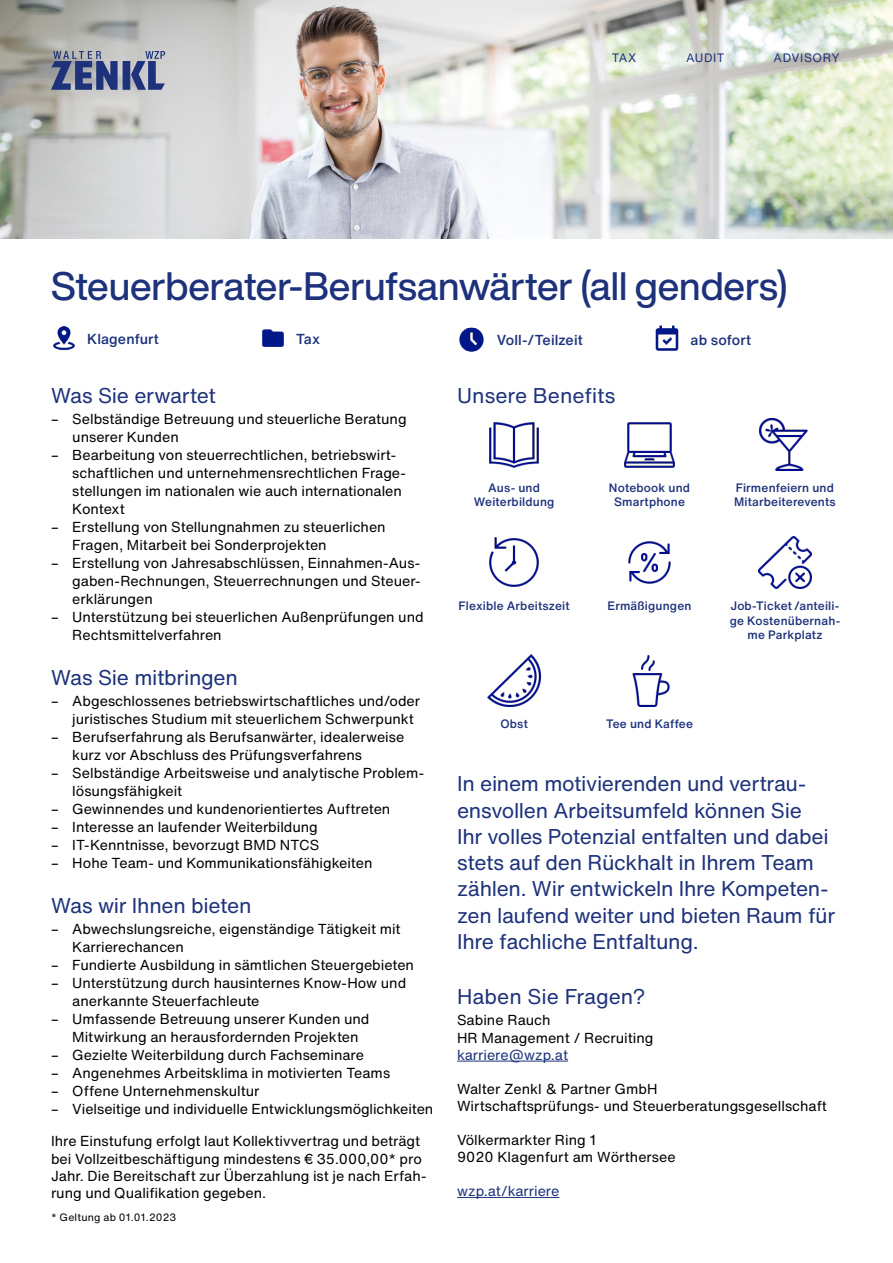
<style>
.page{position:relative;width:893px;height:1263px;background:#fff}
.page>*{position:absolute;margin:0;border:0;box-sizing:border-box;transform-origin:0 0}
.t1{font:500 39px "Helvetica Now Display";letter-spacing:-.005em;color:#1d327b}
.t2{font:21px/26.2px "Helvetica Now Text";letter-spacing:-.015em;color:#1d327b}
.t3{font:14.25px/18px "Helvetica Now Text";color:#000}
.t4{font:500 14.25px "Helvetica Now Text";letter-spacing:.005em;color:#1d327b}
.t5{font:14.25px "Helvetica Now Text";color:#1d327b}
.t6{font:500 12px/14.4px "Helvetica Now Text";letter-spacing:.015em;color:#1d327b;text-align:center}
.t7{font:12px "Helvetica Now Text";letter-spacing:.045em;color:#1d327b}
.t8{font:10.5px "Helvetica Now Text";letter-spacing:.02em;color:#000}
</style>
<div class="page">
<img style="left:0;top:0;width:893px;height:238px">
<hr style="left:457px;top:1061px;width:111px;height:1px;background:#1d327b">
<img style="left:759px;top:418px;width:49px;height:53px">
<img style="left:632px;top:655px;width:38px;height:52px">
<img style="left:628px;top:541px;width:43px;height:43px">
<img style="left:489px;top:422px;width:50px;height:46px">
<img style="left:489px;top:537px;width:50px;height:50px">
<img style="left:488px;top:654px;width:52px;height:53px">
<img style="left:624px;top:422px;width:51px;height:46px">
<img style="left:759px;top:536px;width:52px;height:53px">
<svg style="left:51px;top:51px;width:114px;height:39px;background:#6f799c"></svg>
<img style="left:53px;top:326px;width:22px;height:24px">
<img style="left:262px;top:329px;width:22px;height:18px">
<img style="left:655px;top:326px;width:24px;height:25px">
<img style="left:460px;top:327px;width:24px;height:24px">
<hr style="left:457px;top:1197px;width:102px;height:1px;background:#1d327b">
<p class="t7" style="left:612px;top:49px;width:26px">TAX</p>
<p class="t7" style="left:686px;top:49px;width:40px">AUDIT</p>
<p class="t7" style="left:774px;top:49px;width:68px">ADVISORY</p>
<h1 class="t1" style="left:51px;top:259px;width:738px">Steuerberater-Berufsanwärter (all genders)</h1>
<p class="t4" style="left:87px;top:330px;width:73px">Klagenfurt</p>
<p class="t4" style="left:296px;top:330px;width:26px">Tax</p>
<p class="t4" style="left:691px;top:330px;width:62px">ab sofort</p>
<p class="t4" style="left:497px;top:330px;width:87px">Voll-/Teilzeit</p>
<h2 class="t2" style="left:51px;top:382px;width:166px">Was Sie erwartet</h2>
<p class="t3" style="left:72px;top:410px;width:336px;text-indent:-21px">– Selbständige Betreuung und steuerliche Beratung unserer Kunden</p>
<p class="t3" style="left:72px;top:446px;width:335px;text-indent:-21px">– Bearbeitung von steuerrechtlichen, betriebswirt&shy;schaftlichen und unternehmensrechtlichen Frage&shy;stellungen im nationalen wie auch internationalen Kontext</p>
<p class="t3" style="left:72px;top:518px;width:315px;text-indent:-21px">– Erstellung von Stellungnahmen zu steuerlichen<br>Fragen, Mitarbeit bei Sonderprojekten</p>
<p class="t3" style="left:72px;top:554px;width:350px;text-align:justify;text-indent:-21px">– Erstellung von Jahresabschlüssen, Einnahmen-Aus&shy;gaben-Rechnungen, Steuerrechnungen und Steuer&shy;erklärungen</p>
<p class="t3" style="left:72px;top:608px;width:353px;text-indent:-21px">– Unterstützung bei steuerlichen Außenprüfungen und<br>Rechtsmittelverfahren</p>
<h2 class="t2" style="left:51px;top:664px;width:188px">Was Sie mitbringen</h2>
<p class="t3" style="left:72px;top:692px;width:349px;text-indent:-21px">– Abgeschlossenes betriebswirtschaftliches und/oder juristisches Studium mit steuerlichem Schwerpunkt</p>
<p class="t3" style="left:72px;top:728px;width:334px;text-indent:-21px">– Berufserfahrung als Berufsanwärter, idealerweise kurz vor Abschluss des Prüfungsverfahrens</p>
<p class="t3" style="left:72px;top:764px;width:353px;text-indent:-21px">– Selbständige Arbeitsweise und analytische Problem&shy;lösungsfähigkeit</p>
<p class="t3" style="left:51px;top:800px;width:341px">– Gewinnendes und kundenorientiertes Auftreten</p>
<p class="t3" style="left:51px;top:818px;width:268px">– Interesse an laufender Weiterbildung</p>
<p class="t3" style="left:51px;top:836px;width:270px">– IT-Kenntnisse, bevorzugt BMD NTCS</p>
<p class="t3" style="left:51px;top:854px;width:323px">– Hohe Team- und Kommunikationsfähigkeiten</p>
<h2 class="t2" style="left:51px;top:893px;width:202px">Was wir Ihnen bieten</h2>
<p class="t3" style="left:72px;top:920px;width:330px;text-indent:-21px">– Abwechslungsreiche, eigenständige Tätigkeit mit<br>Karrierechancen</p>
<p class="t3" style="left:51px;top:956px;width:365px">– Fundierte Ausbildung in sämtlichen Steuergebieten</p>
<p class="t3" style="left:72px;top:974px;width:335px;text-indent:-21px">– Unterstützung durch hausinternes Know-How und anerkannte Steuerfachleute</p>
<p class="t3" style="left:72px;top:1010px;width:299px;text-indent:-21px">– Umfassende Betreuung unserer Kunden und<br>Mitwirkung an herausfordernden Projekten</p>
<p class="t3" style="left:51px;top:1046px;width:314px">– Gezielte Weiterbildung durch Fachseminare</p>
<p class="t3" style="left:51px;top:1064px;width:341px">– Angenehmes Arbeitsklima in motivierten Teams</p>
<p class="t3" style="left:51px;top:1082px;width:210px">– Offene Unternehmenskultur</p>
<p class="t3" style="left:51px;top:1100px;width:384px">– Vielseitige und individuelle Entwicklungsmöglichkeiten</p>
<p class="t3" style="left:51px;top:1133px;width:377px;line-height:17.1px">Ihre Einstufung erfolgt laut Kollektivvertrag und beträgt bei Vollzeitbeschäftigung mindestens € 35.000,00* pro Jahr. Die Bereitschaft zur Überzahlung ist je nach Erfah&shy;rung und Qualifikation gegeben.</p>
<p class="t8" style="left:51px;top:1210px;width:127px">* Geltung ab 01.01.2023</p>
<h2 class="t2" style="left:457px;top:382px;width:160px">Unsere Benefits</h2>
<p class="t6" style="left:474px;top:480px;width:82px">Aus- und<br>Weiterbildung</p>
<p class="t6" style="left:609px;top:480px;width:83px">Notebook und<br>Smartphone</p>
<p class="t6" style="left:734px;top:480px;width:103px;text-align:left">Firmenfeiern und<br>Mitarbeiterevents</p>
<p class="t6" style="left:459px;top:599px;width:113px">Flexible Arbeitszeit</p>
<p class="t6" style="left:500px;top:717px;width:29px">Obst</p>
<p class="t6" style="left:607px;top:599px;width:86px">Ermäßigungen</p>
<p class="t6" style="left:730px;top:599px;width:112px">Job-Ticket /anteili&shy;ge Kostenübernah&shy;me Parkplatz</p>
<p class="t6" style="left:606px;top:717px;width:89px">Tee und Kaffee</p>
<p class="t2" style="left:457px;top:771px;width:379px">In einem motivierenden und vertrau&shy;ensvollen Arbeitsumfeld können Sie<br>Ihr volles Potenzial entfalten und dabei stets auf den Rückhalt in Ihrem Team zählen. Wir entwickeln Ihre Kompeten&shy;zen laufend weiter und bieten Raum für Ihre fachliche Entfaltung.</p>
<h2 class="t2" style="left:457px;top:984px;width:190px">Haben Sie Fragen?</h2>
<p class="t3" style="left:457px;top:1012px;width:198px;line-height:17.1px">Sabine Rauch<br>HR Management / Recruiting</p>
<p class="t5" style="left:457px;top:1045px;width:113px">karriere@wzp.at</p>
<p class="t3" style="left:457px;top:1080px;width:371px;line-height:17.1px">Walter Zenkl &amp; Partner GmbH<br>Wirtschaftsprüfungs- und Steuerberatungsgesellschaft</p>
<p class="t3" style="left:457px;top:1131px;width:220px;line-height:17.1px">Völkermarkter Ring 1<br>9020 Klagenfurt am Wörthersee</p>
<p class="t5" style="left:457px;top:1181px;width:104px">wzp.at/karriere</p>
</div>
